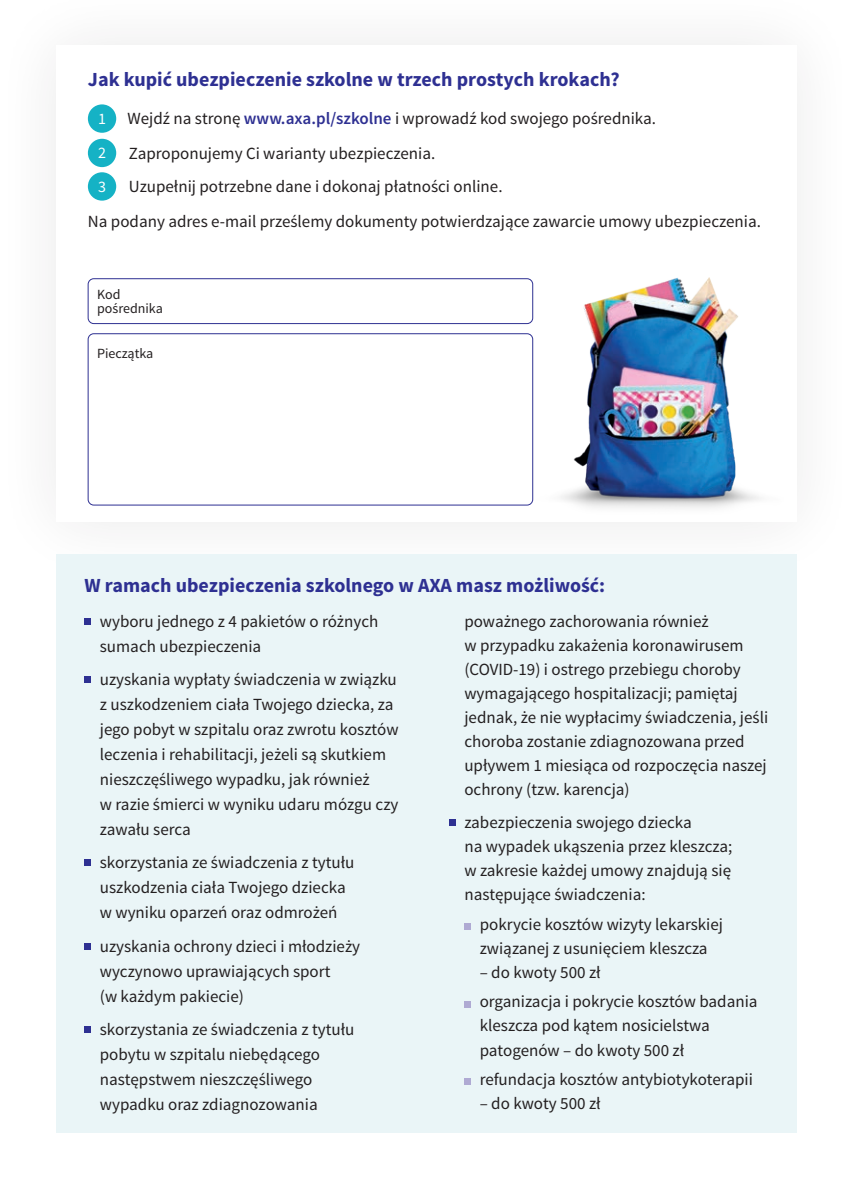
<style>
.page{position:relative;width:842px;height:1191px;background:#fff}
.page>*{position:absolute;margin:0;border:0;box-sizing:border-box;transform-origin:0 0}
.t1{font:700 20px "Source Sans Pro";color:#2e3092}
.t2{font:17px/25px "Source Sans Pro";color:#231f20}
.t3{font:16px "Source Sans Pro";color:#fff}
.t4{font:14px/14px "Source Sans Pro";color:#231f20}
.s1{font-weight:600;color:#2e3092}
</style>
<div class="page">
<div style="left:0;top:0;width:842px;height:585px;background:#fafafa"></div>
<div style="left:56px;top:45px;width:741px;height:477px;background:#fff"></div>
<hr style="left:0;top:0;width:4px;height:1090px;background:#fff">
<div style="left:88px;top:104px;width:28px;height:29px;background:#15b2c5;border-radius:50%"></div>
<div style="left:88px;top:139px;width:28px;height:28px;background:#15b2c5;border-radius:50%"></div>
<div style="left:88px;top:172px;width:28px;height:29px;background:#15b2c5;border-radius:50%"></div>
<img style="left:561px;top:278px;width:198px;height:230px">
<div style="left:88px;top:278px;width:445px;height:46px;border:1px solid #2e3092;border-radius:6px"></div>
<div style="left:88px;top:333px;width:445px;height:172px;border:1px solid #2e3092;border-radius:6px"></div>
<div style="left:56px;top:554px;width:741px;height:578px;background:#eaf5f7"></div>
<div style="left:85px;top:618px;width:6px;height:7px;background:#2e3092"></div>
<div style="left:85px;top:676px;width:6px;height:7px;background:#2e3092"></div>
<div style="left:85px;top:859px;width:6px;height:7px;background:#2e3092"></div>
<div style="left:85px;top:942px;width:6px;height:7px;background:#2e3092"></div>
<div style="left:85px;top:1026px;width:6px;height:7px;background:#2e3092"></div>
<div style="left:449px;top:819px;width:7px;height:7px;background:#2e3092"></div>
<div style="left:464px;top:922px;width:7px;height:7px;background:#afaad3"></div>
<div style="left:464px;top:1000px;width:7px;height:7px;background:#afaad3"></div>
<div style="left:464px;top:1078px;width:7px;height:7px;background:#afaad3"></div>
<p class="t1" style="left:88px;top:66px;width:533px">Jak kupić ubezpieczenie szkolne w trzech prostych krokach?</p>
<p class="t3" style="left:98px;top:109px;width:9px">1</p>
<p class="t2" style="left:127px;top:106px;width:530px">Wejdź na stronę <span class="s1">www.axa.pl/szkolne</span> i wprowadź kod swojego pośrednika.</p>
<p class="t3" style="left:98px;top:143px;width:9px">2</p>
<p class="t2" style="left:129px;top:141px;width:308px">Zaproponujemy Ci warianty ubezpieczenia.</p>
<p class="t3" style="left:98px;top:177px;width:9px">3</p>
<p class="t2" style="left:88px;top:169px;width:675px;line-height:35.4px;text-indent:41px">Uzupełnij potrzebne dane i dokonaj płatności online.<br>Na podany adres e-mail prześlemy dokumenty potwierdzające zawarcie umowy ubezpieczenia.</p>
<p class="t4" style="left:97px;top:287px;width:67px">Kod pośrednika</p>
<p class="t4" style="left:97px;top:347px;width:58px">Pieczątka</p>
<p class="t1" style="left:85px;top:572px;width:522px">W ramach ubezpieczenia szkolnego w AXA masz możliwość:</p>
<p class="t2" style="left:100px;top:609px;width:280px">wyboru jednego z 4 pakietów o różnych sumach ubezpieczenia</p>
<p class="t2" style="left:100px;top:667px;width:300px">uzyskania wypłaty świadczenia w związku z uszkodzeniem ciała Twojego dziecka, za jego pobyt w szpitalu oraz zwrotu kosztów leczenia i rehabilitacji, jeżeli są skutkiem nieszczęśliwego wypadku, jak również<br>w razie śmierci w wyniku udaru mózgu czy zawału serca</p>
<p class="t2" style="left:100px;top:850px;width:256px">skorzystania ze świadczenia z tytułu uszkodzenia ciała Twojego dziecka w wyniku oparzeń oraz odmrożeń</p>
<p class="t2" style="left:100px;top:933px;width:262px">uzyskania ochrony dzieci i młodzieży wyczynowo uprawiających sport<br>(w każdym pakiecie)</p>
<p class="t2" style="left:100px;top:1017px;width:256px">skorzystania ze świadczenia z tytułu pobytu w szpitalu niebędącego następstwem nieszczęśliwego wypadku oraz zdiagnozowania</p>
<p class="t2" style="left:464px;top:609px;width:305px;line-height:24px">poważnego zachorowania również<br>w przypadku zakażenia koronawirusem (COVID-19) i ostrego przebiegu choroby wymagającego hospitalizacji; pamiętaj jednak, że nie wypłacimy świadczenia, jeśli choroba zostanie zdiagnozowana przed upływem 1 miesiąca od rozpoczęcia naszej ochrony (tzw. karencja)</p>
<p class="t2" style="left:464px;top:810px;width:269px;line-height:24px">zabezpieczenia swojego dziecka<br>na wypadek ukąszenia przez kleszcza; w zakresie każdej umowy znajdują się następujące świadczenia:</p>
<p class="t2" style="left:480px;top:912px;width:245px;line-height:24px">pokrycie kosztów wizyty lekarskiej związanej z usunięciem kleszcza</p>
<p class="t2" style="left:480px;top:957px;width:279px;line-height:29.6px">– do kwoty 500 zł<br>organizacja i pokrycie kosztów badania</p>
<p class="t2" style="left:480px;top:1014px;width:232px;line-height:24px">kleszcza pod kątem nosicielstwa patogenów – do kwoty 500 zł</p>
<p class="t2" style="left:480px;top:1067px;width:275px">refundacja kosztów antybiotykoterapii</p>
<p class="t2" style="left:480px;top:1091px;width:123px">– do kwoty 500 zł</p>
</div>
